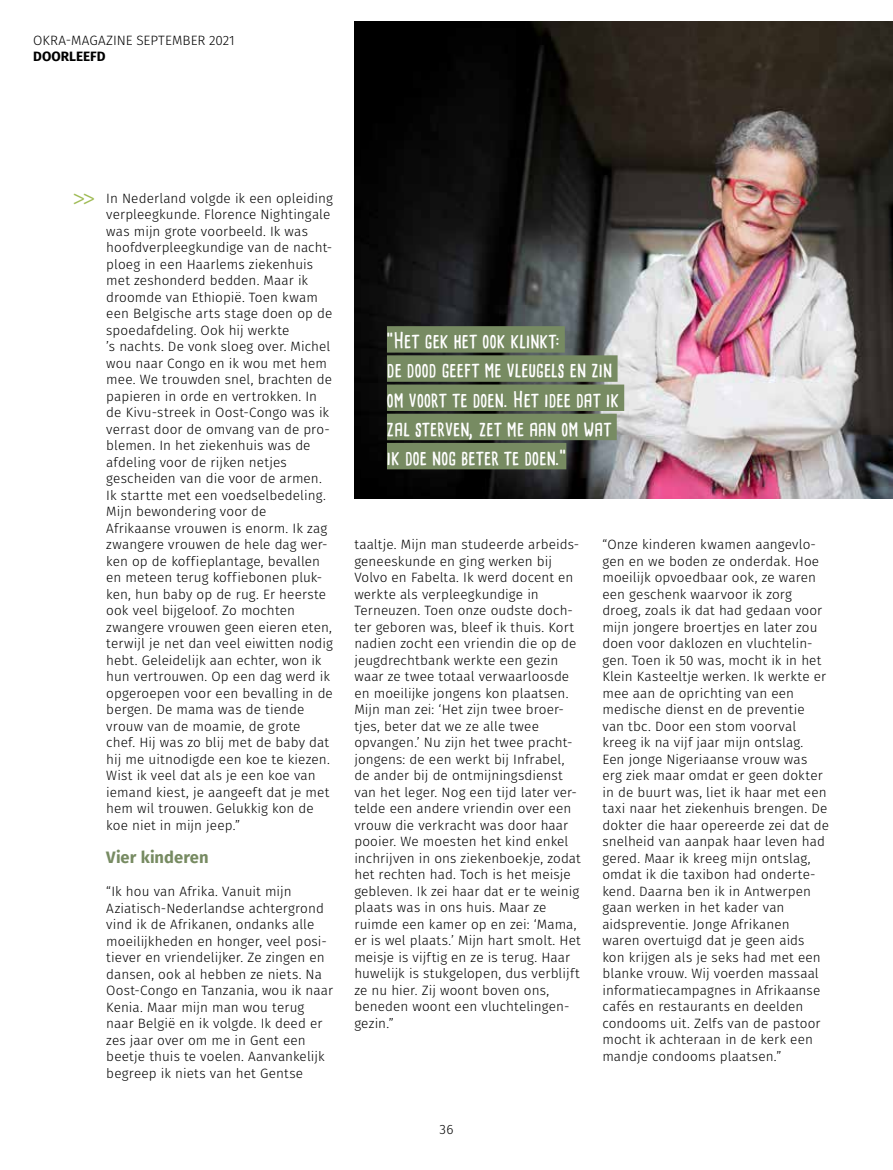
<style>
.page{position:relative;width:893px;height:1170px;background:#fff}
.page>*{position:absolute;margin:0;border:0;box-sizing:border-box;transform-origin:0 0}
.t1{font:300 27.3px "Fira Sans";color:#9fbb54}
.t2{font:700 20.25px/29.1px "Cardenio Modern";color:#fff}
.t3{font:700 16.5px "Fira Sans";letter-spacing:.005em;color:#778b62}
.t4{font:300 13.5px/16.5px "Fira Sans";letter-spacing:.005em;color:#000}
.t5{font:700 13.5px "Fira Sans";color:#000}
</style>
<div class="page">
<img style="left:354px;top:21px;width:539px;height:477px">
<div style="left:387px;top:326px;width:178px;height:26px;background:#778b62"></div>
<div style="left:387px;top:355px;width:231px;height:27px;background:#778b62"></div>
<div style="left:387px;top:384px;width:237px;height:27px;background:#778b62"></div>
<div style="left:387px;top:413px;width:230px;height:27px;background:#778b62"></div>
<div style="left:387px;top:443px;width:179px;height:26px;background:#778b62"></div>
<p class="t4" style="left:33px;top:32px;width:203px">OKRA-MAGAZINE SEPTEMBER 2021</p>
<p class="t5" style="left:33px;top:47px;width:74px">DOORLEEFD</p>
<h1 class="t1" style="left:72px;top:179px;width:25px">&gt;&gt;</h1>
<p class="t4" style="left:106px;top:190px;width:228px">In Nederland volgde ik een opleiding verpleegkunde. Florence Nightingale was mijn grote voorbeeld. Ik was hoofdverpleegkundige van de nacht&shy;ploeg in een Haarlems ziekenhuis met zeshonderd bedden. Maar ik droomde van Ethiopië. Toen kwam een Belgische arts stage doen op de spoedafdeling. Ook hij werkte<br>’s nachts. De vonk sloeg over. Michel wou naar Congo en ik wou met hem mee. We trouwden snel, brachten de papieren in orde en vertrokken. In de Kivu-streek in Oost-Congo was ik verrast door de omvang van de pro&shy;blemen. In het ziekenhuis was de afdeling voor de rijken netjes gescheiden van die voor de armen.<br>Ik startte met een voedselbedeling.<br>Mijn bewondering voor de Afrikaanse vrouwen is enorm. Ik zag zwangere vrouwen de hele dag wer&shy;ken op de koffieplantage, bevallen en meteen terug koffiebonen pluk&shy;ken, hun baby op de rug. Er heerste ook veel bijgeloof. Zo mochten zwangere vrouwen geen eieren eten, terwijl je net dan veel eiwitten nodig hebt. Geleidelijk aan echter, won ik hun vertrouwen. Op een dag werd ik opgeroepen voor een bevalling in de bergen. De mama was de tiende vrouw van de moamie, de grote<br>chef. Hij was zo blij met de baby dat hij me uitnodigde een koe te kiezen.<br>Wist ik veel dat als je een koe van iemand kiest, je aangeeft dat je met hem wil trouwen. Gelukkig kon de koe niet in mijn jeep.”</p>
<p class="t3" style="left:106px;top:845px;width:104px">Vier kinderen</p>
<p class="t4" style="left:106px;top:883px;width:228px">“Ik hou van Afrika. Vanuit mijn Aziatisch-Nederlandse achtergrond vind ik de Afrikanen, ondanks alle moeilijkheden en honger, veel posi&shy;tiever en vriendelijker. Ze zingen en dansen, ook al hebben ze niets. Na Oost-Congo en Tanzania, wou ik naar Kenia. Maar mijn man wou terug naar België en ik volgde. Ik deed er zes jaar over om me in Gent een beetje thuis te voelen. Aanvankelijk begreep ik niets van het Gentse</p>
<h2 class="t2" style="left:387px;top:326px;width:234px">“Het gek het ook klinkt:<br>de dood geeft me vleugels en zin om voort te doen. Het idee dat ik zal sterven, zet me aan om wat ik doe nog beter te doen.”</h2>
<p class="t4" style="left:354px;top:536px;width:228px">taaltje. Mijn man studeerde arbeids&shy;geneeskunde en ging werken bij Volvo en Fabelta. Ik werd docent en werkte als verpleegkundige in Terneuzen. Toen onze oudste doch&shy;ter geboren was, bleef ik thuis. Kort nadien zocht een vriendin die op de jeugdrechtbank werkte een gezin waar ze twee totaal verwaarloosde en moeilijke jongens kon plaatsen.<br>Mijn man zei: ‘Het zijn twee broer&shy;tjes, beter dat we ze alle twee opvangen.’ Nu zijn het twee pracht&shy;jongens: de een werkt bij Infrabel, de ander bij de ontmijningsdienst van het leger. Nog een tijd later ver&shy;telde een andere vriendin over een vrouw die verkracht was door haar pooier. We moesten het kind enkel inchrijven in ons ziekenboekje, zodat het rechten had. Toch is het meisje gebleven. Ik zei haar dat er te weinig plaats was in ons huis. Maar ze ruimde een kamer op en zei: ‘Mama, er is wel plaats.’ Mijn hart smolt. Het meisje is vijftig en ze is terug. Haar huwelijk is stukgelopen, dus verblijft ze nu hier. Zij woont boven ons, beneden woont een vluchtelingen&shy;gezin.”</p>
<p class="t4" style="left:602px;top:536px;width:228px">“Onze kinderen kwamen aangevlo&shy;gen en we boden ze onderdak. Hoe moeilijk opvoedbaar ook, ze waren een geschenk waarvoor ik zorg droeg, zoals ik dat had gedaan voor mijn jongere broertjes en later zou doen voor daklozen en vluchtelin&shy;gen. Toen ik 50 was, mocht ik in het<br>Klein Kasteeltje werken. Ik werkte er mee aan de oprichting van een medische dienst en de preventie van tbc. Door een stom voorval kreeg ik na vijf jaar mijn ontslag.<br>Een jonge Nigeriaanse vrouw was erg ziek maar omdat er geen dokter in de buurt was, liet ik haar met een taxi naar het ziekenhuis brengen. De dokter die haar opereerde zei dat de snelheid van aanpak haar leven had gered. Maar ik kreeg mijn ontslag, omdat ik die taxibon had onderte&shy;kend. Daarna ben ik in Antwerpen gaan werken in het kader van aidspreventie. Jonge Afrikanen waren overtuigd dat je geen aids kon krijgen als je seks had met een blanke vrouw. Wij voerden massaal informatiecampagnes in Afrikaanse cafés en restaurants en deelden condooms uit. Zelfs van de pastoor mocht ik achteraan in de kerk een mandje condooms plaatsen.”</p>
<p class="t4" style="left:440px;top:1121px;width:15px">36</p>
</div>
